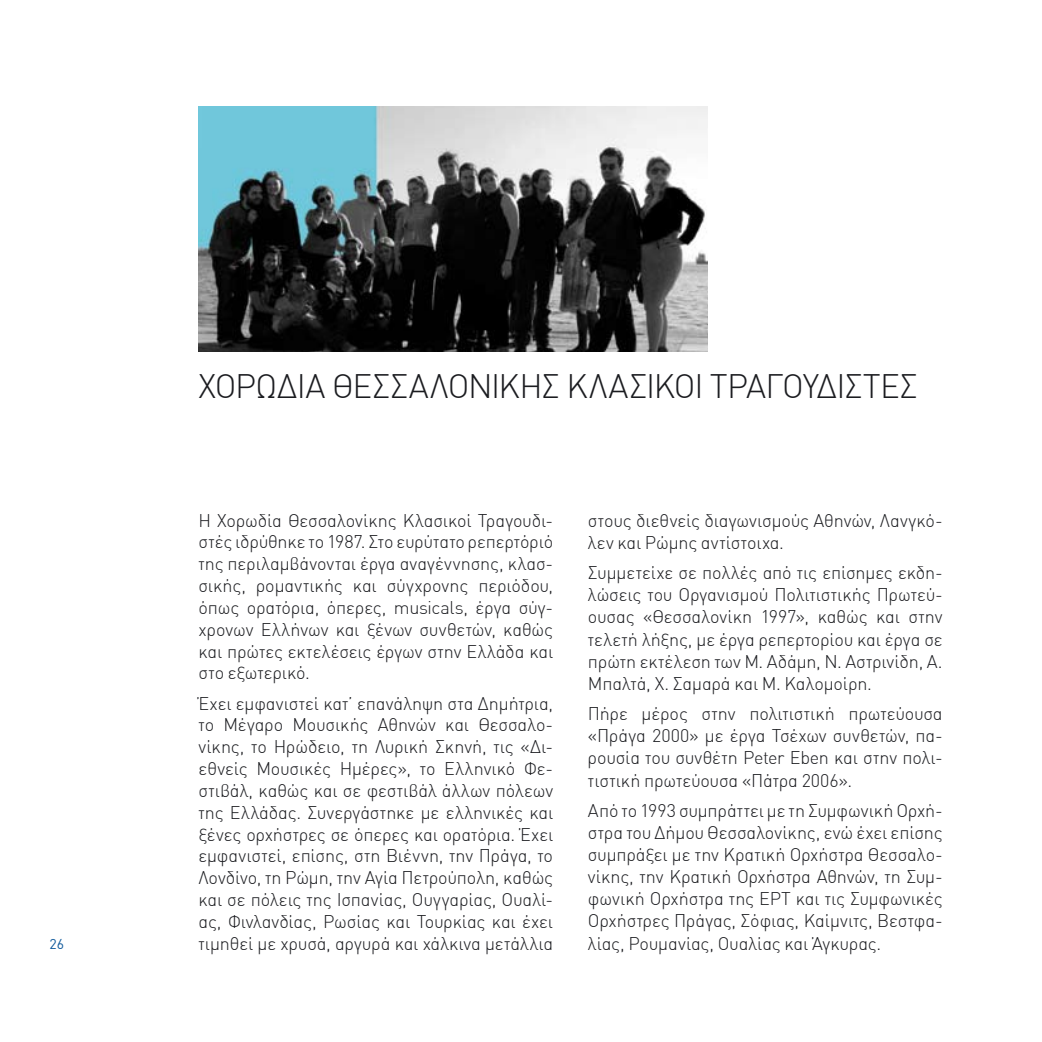
<style>
.page{position:relative;width:1042px;height:1042px;background:#fff}
.page>*{position:absolute;margin:0;border:0;box-sizing:border-box;transform-origin:0 0}
.t1{font:300 33.25px "DIN Greek";letter-spacing:-.02em;color:#1b1c20}
.t2{font:300 18.03px/21.9px "DIN Greek";letter-spacing:-.005em;color:#1b1c20;text-align:justify}
.t3{font:14px "DIN Greek";color:#0f599b}
</style>
<div class="page">
<img style="left:198px;top:107px;width:509px;height:244px">
<p class="t3" style="left:50px;top:936px;width:16px">26</p>
<h1 class="t1" style="left:198px;top:368px;width:721px">ΧΟΡΩΔIΑ ΘΕΣΣΑΛΟΝIΚΗΣ ΚΛΑΣΙΚΟΙ ΤΡΑΓΟΥΔΙΣΤΕΣ</h1>
<p class="t2" style="left:198px;top:509px;width:356px">Η Xορωδία Θεσσαλονίκης Κλασικοί Τραγουδι&shy;στές ιδρύθηκε το 1987. Στο ευρύτατο ρεπερτόριό της περιλαμβάνονται έργα αναγέννησης, κλασ&shy;σικής, ρομαντικής και σύγχρονης περιόδου, όπως ορατόρια, όπερες, musicals, έργα σύγ&shy;χρονων Ελλήνων και ξένων συνθετών, καθώς και πρώτες εκτελέσεις έργων στην Ελλάδα και στο εξωτερικό.</p>
<p class="t2" style="left:198px;top:692px;width:356px">Έχει εμφανιστεί κατ’ επανάληψη στα Δημήτρια, το Μέγαρο Μουσικής Αθηνών και Θεσσαλο&shy;νίκης, το Ηρώδειο, τη Λυρική Σκηνή, τις «Δι&shy;εθνείς Μουσικές Ημέρες», το Ελληνικό Φε&shy;στιβάλ, καθώς και σε φεστιβάλ άλλων πόλεων της Ελλάδας. Συνεργάστηκε με ελληνικές και ξένες ορχήστρες σε όπερες και ορατόρια. Έχει εμφανιστεί, επίσης, στη Βιέννη, την Πράγα, το Λονδίνο, τη Ρώμη, την Aγία Πετρούπολη, καθώς και σε πόλεις της Ισπανίας, Ουγγαρίας, Ουαλί&shy;ας, Φινλανδίας, Ρωσίας και Τουρκίας και έχει τιμηθεί με χρυσά, αργυρά και χάλκινα μετάλλια</p>
<p class="t2" style="left:588px;top:509px;width:356px">στους διεθνείς διαγωνισμούς Αθηνών, Λανγκό&shy;λεν και Ρώμης αντίστοιχα.</p>
<p class="t2" style="left:588px;top:562px;width:356px">Συμμετείχε σε πολλές από τις επίσημες εκδη&shy;λώσεις του Οργανισμού Πολιτιστικής Πρωτεύ&shy;ουσας «Θεσσαλονίκη 1997», καθώς και στην τελετή λήξης, με έργα ρεπερτορίου και έργα σε πρώτη εκτέλεση των Μ. Αδάμη, Ν. Αστρινίδη, Α.<br>Μπαλτά, Χ. Σαμαρά και Μ. Καλομοίρη.</p>
<p class="t2" style="left:588px;top:703px;width:356px">Πήρε μέρος στην πολιτιστική πρωτεύουσα «Πράγα 2000» με έργα Τσέχων συνθετών, πα&shy;ρουσία του συνθέτη Peter Eben και στην πολι&shy;τιστική πρωτεύουσα «Πάτρα 2006».</p>
<p class="t2" style="left:588px;top:800px;width:356px">Από το 1993 συμπράττει με τη Συμφωνική Ορχή&shy;στρα του Δήμου Θεσσαλονίκης, ενώ έχει επίσης συμπράξει με την Κρατική Ορχήστρα Θεσσαλο&shy;νίκης, την Κρατική Ορχήστρα Αθηνών, τη Συμ&shy;φωνική Ορχήστρα της ΕΡΤ και τις Συμφωνικές Ορχήστρες Πράγας, Σόφιας, Καίμνιτς, Βεστφα&shy;λίας, Ρουμανίας, Ουαλίας και Άγκυρας.</p>
</div>
